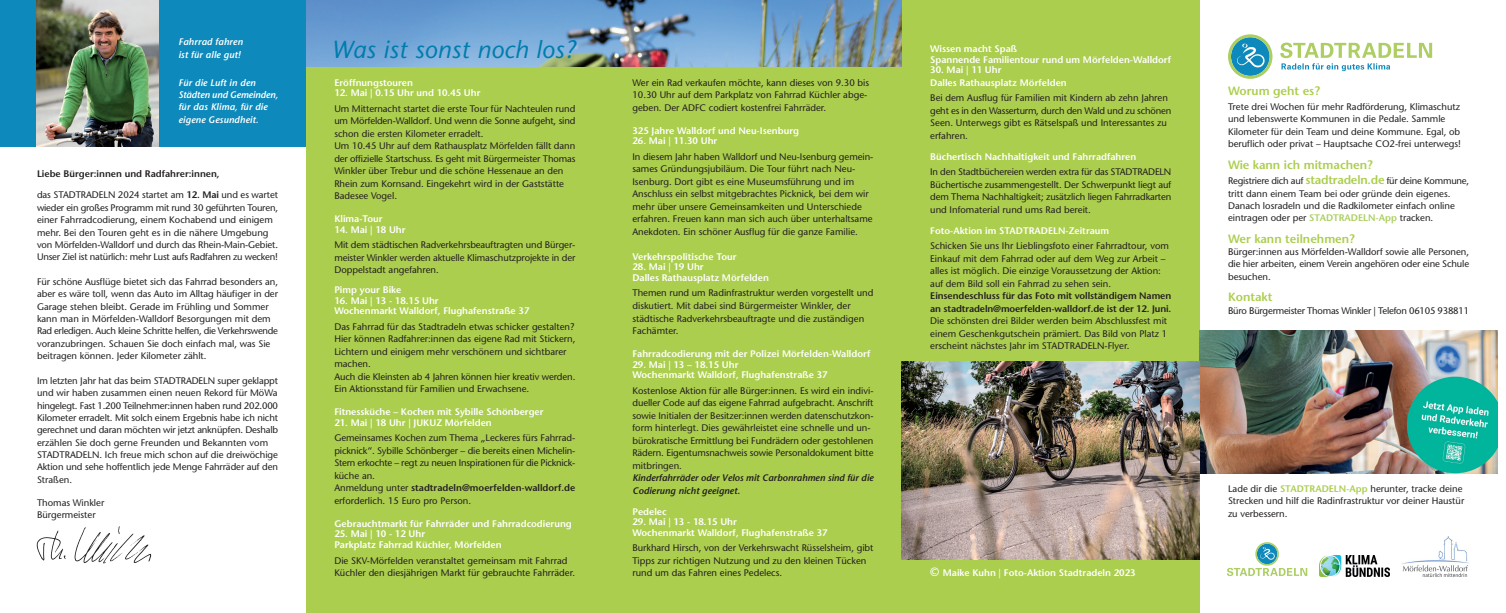
<style>
.page{position:relative;width:1506px;height:613px;background:#fff}
.page>*{position:absolute;margin:0;border:0;box-sizing:border-box;transform-origin:0 0}
.t1{font:italic 24.5px "Stone Sans";letter-spacing:.015em;color:#007cac}
.t2{font:600 12px "Stone Sans";color:#acce4f}
.t3{font:9.5px/12.5px "Stone Sans";color:#231f20}
.t4{font:600 9.5px/10.7px "Stone Sans";color:#fff}
.t5{font:600 9.5px/12.5px "Stone Sans";letter-spacing:-.005em;color:#231f20}
.t6{font:italic 600 9.5px/12.3px "Stone Sans";letter-spacing:.01em;color:#fff}
.t7{font:italic 600 9.5px/12.5px "Stone Sans";letter-spacing:-.005em;color:#231f20}
.t8{font:9.5px "Stone Sans";letter-spacing:-.025em;color:#231f20}
.s1{font-weight:600}
.s2{font-weight:400;font-size:12px}
.s3{font-weight:400}
.s4{font-weight:600;font-size:12px;color:#acce4f}
.s5{font-weight:600;color:#acce62}
.s6{font-weight:600;color:#acce4f}
</style>
<div class="page">
<svg style="left:1228px;top:34px;width:44px;height:45px"></svg>
<svg style="left:1280px;top:43px;width:151px;height:28px"></svg>
<div style="left:0;top:0;width:306px;height:147px;background:#0e89bb"></div>
<img style="left:36px;top:526px;width:116px;height:38px">
<img style="left:37px;top:0;width:121px;height:147px">
<div style="left:306px;top:0;width:893px;height:612px;background:#acce4f"></div>
<img style="left:306px;top:0;width:595px;height:67px">
<img style="left:1319px;top:555px;width:70px;height:20px">
<img style="left:1199px;top:330px;width:298px;height:143px">
<img style="left:901px;top:361px;width:298px;height:198px">
<img style="left:1402px;top:536px;width:67px;height:39px">
<svg style="left:1227px;top:542px;width:80px;height:33px"></svg>
<p class="t6" style="left:178px;top:37px;width:66px">Fahrrad fahren ist für alle gut!</p>
<p class="t6" style="left:178px;top:77px;width:101px">Für die Luft in den<br>Städten und Gemeinden, für das Klima, für die eigene Gesundheit.</p>
<p class="t5" style="left:37px;top:168px;width:184px">Liebe Bürger:innen und Radfahrer:innen,</p>
<p class="t3" style="left:37px;top:190px;width:242px">das STADTRADELN 2024 startet am <span class="s1">12. Mai</span> und es wartet wieder ein großes Programm mit rund 30 geführten Touren, einer Fahrradcodierung, einem Kochabend und einigem mehr. Bei den Touren geht es in die nähere Umgebung von Mörfelden-Walldorf und durch das Rhein-Main-Gebiet.<br>Unser Ziel ist natürlich: mehr Lust aufs Radfahren zu wecken!</p>
<p class="t3" style="left:37px;top:276px;width:242px">Für schöne Ausflüge bietet sich das Fahrrad besonders an, aber es wäre toll, wenn das Auto im Alltag häufiger in der Garage stehen bleibt. Gerade im Frühling und Sommer kann man in Mörfelden-Walldorf Besorgungen mit dem Rad erledigen. Auch kleine Schritte helfen, die Verkehrswende voranzubringen. Schauen Sie doch einfach mal, was Sie beitragen können. Jeder Kilometer zählt.</p>
<p class="t3" style="left:37px;top:375px;width:242px">Im letzten Jahr hat das beim STADTRADELN super geklappt und wir haben zusammen einen neuen Rekord für MöWa hingelegt. Fast 1.200 Teilnehmer:innen haben rund 202.000<br>Kilometer erradelt. Mit solch einem Ergebnis habe ich nicht gerechnet und daran möchten wir jetzt anknüpfen. Deshalb erzählen Sie doch gerne Freunden und Bekannten vom STADTRADELN. Ich freue mich schon auf die dreiwöchige Aktion und sehe hoffentlich jede Menge Fahrräder auf den Straßen.</p>
<p class="t3" style="left:37px;top:497px;width:69px">Thomas Winkler<br>Bürgermeister</p>
<h1 class="t1" style="left:331px;top:40px;width:246px">Was ist sonst noch los?</h1>
<p class="t4" style="left:930px;top:44px;width:242px">Wissen macht Spaß<br>Spannende Familientour rund um Mörfelden-Walldorf</p>
<p class="t4" style="left:930px;top:65px;width:138px;line-height:12.5px">30. Mai | 11 Uhr<br>Dalles Rathausplatz Mörfelden</p>
<p class="t3" style="left:930px;top:92px;width:242px">Bei dem Ausflug für Familien mit Kindern ab zehn Jahren geht es in den Wasserturm, durch den Wald und zu schönen Seen. Unterwegs gibt es Rätselspaß und Interessantes zu erfahren.</p>
<p class="t4" style="left:930px;top:152px;width:207px">Büchertisch Nachhaltigkeit und Fahrradfahren</p>
<p class="t3" style="left:930px;top:166px;width:242px;text-align:justify">In den Stadtbüchereien werden extra für das STADTRADELN Büchertische zusammengestellt. Der Schwerpunkt liegt auf dem Thema Nachhaltigkeit; zusätzlich liegen Fahrradkarten und Infomaterial rund ums Rad bereit.</p>
<p class="t4" style="left:930px;top:226px;width:180px">Foto-Aktion im STADTRADELN-Zeitraum</p>
<p class="t3" style="left:930px;top:240px;width:240px">Schicken Sie uns Ihr Lieblingsfoto einer Fahrradtour, vom Einkauf mit dem Fahrrad oder auf dem Weg zur Arbeit – alles ist möglich. Die einzige Voraussetzung der Aktion: auf dem Bild soll ein Fahrrad zu sehen sein.</p>
<p class="t5" style="left:930px;top:290px;width:242px">Einsendeschluss für das Foto mit vollständigem Namen an stadtradeln@moerfelden-walldorf.de ist der 12. Juni.</p>
<p class="t3" style="left:930px;top:315px;width:238px;text-align:justify">Die schönsten drei Bilder werden beim Abschlussfest mit einem Geschenkgutschein prämiert. Das Bild von Platz 1 erscheint nächstes Jahr im STADTRADELN-Flyer.</p>
<p class="t4" style="left:334px;top:78px;width:80px">Eröffnungstouren</p>
<p class="t4" style="left:334px;top:89px;width:148px">12. Mai | 0.15 Uhr und 10.45 Uhr</p>
<p class="t3" style="left:334px;top:103px;width:242px">Um Mitternacht startet die erste Tour für Nachteulen rund um Mörfelden-Walldorf. Und wenn die Sonne aufgeht, sind schon die ersten Kilometer erradelt.<br>Um 10.45 Uhr auf dem Rathausplatz Mörfelden fällt dann der offizielle Startschuss. Es geht mit Bürgermeister Thomas Winkler über Trebur und die schöne Hessenaue an den Rhein zum Kornsand. Eingekehrt wird in der Gaststätte Badesee Vogel.</p>
<p class="t4" style="left:334px;top:214px;width:50px">Klima-Tour</p>
<p class="t4" style="left:334px;top:225px;width:73px">14. Mai | 18 Uhr</p>
<p class="t3" style="left:334px;top:239px;width:242px;text-align:justify">Mit dem städtischen Radverkehrsbeauftragten und Bürger&shy;meister Winkler werden aktuelle Klimaschutzprojekte in der Doppelstadt angefahren.</p>
<p class="t4" style="left:334px;top:285px;width:68px">Pimp your Bike</p>
<p class="t4" style="left:334px;top:296px;width:197px">16. Mai | 13 - 18.15 Uhr<br>Wochenmarkt Walldorf, Flughafenstraße 37</p>
<p class="t3" style="left:334px;top:321px;width:242px">Das Fahrrad für das Stadtradeln etwas schicker gestalten?<br>Hier können Radfahrer:innen das eigene Rad mit Stickern, Lichtern und einigem mehr verschönern und sichtbarer machen.<br>Auch die Kleinsten ab 4 Jahren können hier kreativ werden.<br>Ein Aktionsstand für Familien und Erwachsene.</p>
<p class="t4" style="left:334px;top:407px;width:211px">Fitnessküche – Kochen mit Sybille Schönberger</p>
<p class="t4" style="left:334px;top:418px;width:159px">21. Mai | 18 Uhr | JUKUZ Mörfelden</p>
<p class="t3" style="left:334px;top:432px;width:242px">Gemeinsames Kochen zum Thema „Leckeres fürs Fahrrad&shy;picknick“. Sybille Schönberger – die bereits einen Michelin-Stern erkochte – regt zu neuen Inspirationen für die Picknick&shy;küche an.<br>Anmeldung unter <span class="s1">stadtradeln@moerfelden-walldorf.de </span>erforderlich. 15 Euro pro Person.</p>
<p class="t4" style="left:334px;top:519px;width:239px">Gebrauchtmarkt für Fahrräder und Fahrradcodierung</p>
<p class="t4" style="left:334px;top:529px;width:169px">25. Mai | 10 - 12 Uhr<br>Parkplatz Fahrrad Küchler, Mörfelden</p>
<p class="t3" style="left:334px;top:554px;width:242px">Die SKV-Mörfelden veranstaltet gemeinsam mit Fahrrad<br>Küchler den diesjährigen Markt für gebrauchte Fahrräder.</p>
<p class="t4" style="left:930px;top:568px;width:207px"><span class="s2">©</span> Maike Kuhn <span class="s3">|</span> Foto-Aktion Stadtradeln 2023</p>
<p class="t3" style="left:632px;top:77px;width:238px">Wer ein Rad verkaufen möchte, kann dieses von 9.30 bis<br>10.30 Uhr auf dem Parkplatz von Fahrrad Küchler abge&shy;geben. Der ADFC codiert kostenfrei Fahrräder.</p>
<p class="t4" style="left:632px;top:126px;width:168px">325 Jahre Walldorf und Neu-Isenburg</p>
<p class="t4" style="left:632px;top:136px;width:86px">26. Mai | 11.30 Uhr</p>
<p class="t3" style="left:632px;top:151px;width:242px">In diesem Jahr haben Walldorf und Neu-Isenburg gemein&shy;sames Gründungsjubiläum. Die Tour führt nach Neu-Isenburg. Dort gibt es eine Museumsführung und im Anschluss ein selbst mitgebrachtes Picknick, bei dem wir mehr über unsere Gemeinsamkeiten und Unterschiede erfahren. Freuen kann man sich auch über unterhaltsame Anekdoten. Ein schöner Ausflug für die ganze Familie.</p>
<p class="t4" style="left:632px;top:252px;width:106px">Verkehrspolitische Tour</p>
<p class="t4" style="left:632px;top:262px;width:138px">28. Mai | 19 Uhr<br>Dalles Rathausplatz Mörfelden</p>
<p class="t3" style="left:632px;top:288px;width:242px">Themen rund um Radinfrastruktur werden vorgestellt und diskutiert. Mit dabei sind Bürgermeister Winkler, der städtische Radverkehrsbeauftragte und die zuständigen Fachämter.</p>
<p class="t4" style="left:632px;top:349px;width:239px">Fahrradcodierung mit der Polizei Mörfelden-Walldorf</p>
<p class="t4" style="left:632px;top:360px;width:197px">29. Mai | 13 – 18.15 Uhr<br>Wochenmarkt Walldorf, Flughafenstraße 37</p>
<p class="t3" style="left:632px;top:385px;width:242px">Kostenlose Aktion für alle Bürger:innen. Es wird ein indivi&shy;dueller Code auf das eigene Fahrrad aufgebracht. Anschrift sowie Initialen der Besitzer:innen werden datenschutzkon&shy;form hinterlegt. Dies gewährleistet eine schnelle und un&shy;bürokratische Ermittlung bei Fundrädern oder gestohlenen Rädern. Eigentumsnachweis sowie Personaldokument bitte mitbringen.</p>
<p class="t7" style="left:632px;top:472px;width:242px">Kinderfahrräder oder Velos mit Carbonrahmen sind für die<br>Codierung nicht geeignet.</p>
<p class="t4" style="left:632px;top:507px;width:36px">Pedelec</p>
<p class="t4" style="left:632px;top:517px;width:197px">29. Mai | 13 - 18.15 Uhr<br>Wochenmarkt Walldorf, Flughafenstraße 37</p>
<p class="t3" style="left:632px;top:542px;width:242px">Burkhard Hirsch, von der Verkehrswacht Rüsselsheim, gibt<br>Tipps zur richtigen Nutzung und zu den kleinen Tücken rund um das Fahren eines Pedelecs.</p>
<p class="t2" style="left:1227px;top:86px;width:93px">Worum geht es?</p>
<p class="t3" style="left:1227px;top:102px;width:234px">Trete drei Wochen für mehr Radförderung, Klimaschutz und lebenswerte Kommunen in die Pedale. Sammle Kilometer für dein Team und deine Kommune. Egal, ob beruflich oder privat – Hauptsache CO2-frei unterwegs!</p>
<p class="t2" style="left:1227px;top:160px;width:146px">Wie kann ich mitmachen?</p>
<p class="t3" style="left:1227px;top:176px;width:243px">Registriere dich auf <span class="s4">stadtradeln.de</span> für deine Kommune, tritt dann einem Team bei oder gründe dein eigenes.<br>Danach losradeln und die Radkilometer einfach online eintragen oder per <span class="s5">STADTRADELN-App</span> tracken.</p>
<p class="t2" style="left:1227px;top:234px;width:128px">Wer kann teilnehmen?</p>
<p class="t3" style="left:1227px;top:246px;width:243px;text-align:justify">Bürger:innen aus Mörfelden-Walldorf sowie alle Personen, die hier arbeiten, einem Verein angehören oder eine Schule besuchen.</p>
<p class="t2" style="left:1227px;top:292px;width:46px">Kontakt</p>
<p class="t8" style="left:1227px;top:306px;width:243px">Büro Bürgermeister Thomas Winkler | Telefon 06105 938811</p>
<p class="t3" style="left:1227px;top:483px;width:238px">Lade dir die <span class="s6">STADTRADELN-App</span> herunter, tracke deine<br>Strecken und hilf die Radinfrastruktur vor deiner Haustür zu verbessern.</p>
</div>
